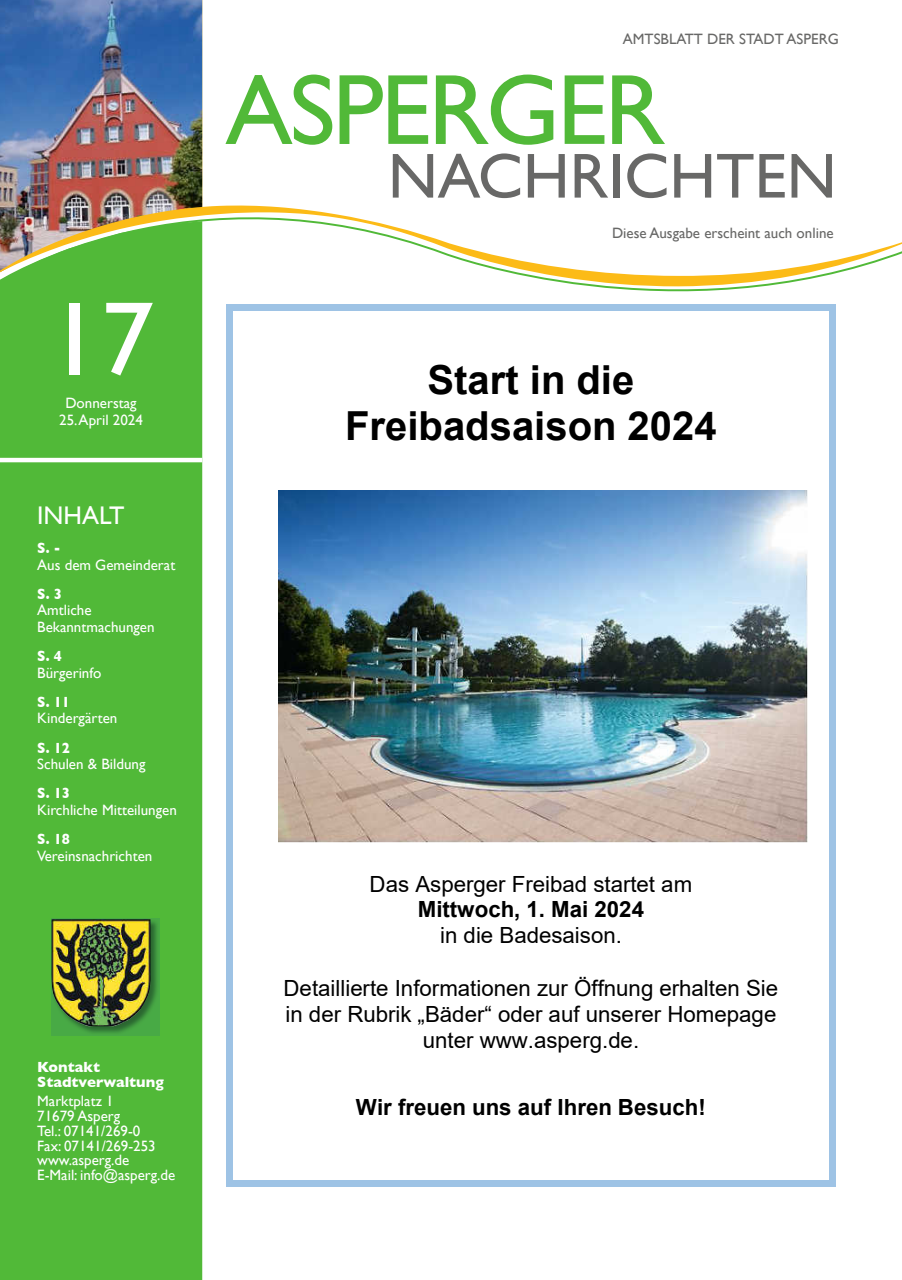
<style>
.page{position:relative;width:902px;height:1280px;background:#fff}
.page>*{position:absolute;margin:0;border:0;box-sizing:border-box;transform-origin:0 0}
.t1{font:105.45px "Gill Sans";color:#fff}
.t2{font:100.5px "Gill Sans";letter-spacing:-.03em;color:#51b938}
.t3{font:63.9px "Gill Sans";color:#686867}
.t4{font:700 40.05px/46px "Arial";color:#000;text-align:center}
.t5{font:25.5px "Gill Sans";color:#fff}
.t6{font:22.2px/25.5px "Arial";color:#000;text-align:center}
.t7{font:700 22.2px "Arial";color:#000}
.t8{font:15px/14.9px "Gill Sans";color:#fff}
.t9{font:15px "Gill Sans";color:#686867}
.t10{font:700 15px "Gill Sans";color:#fff;scale:.91 1}
.t11{font:700 15px/14.9px "Gill Sans";color:#fff}
</style>
<div class="page">
<img style="left:0;top:0;width:202px;height:159px">
<svg style="left:0;top:159px;width:836px;height:179px"></svg>
<svg style="left:0;top:205px;width:901px;height:81px"></svg>
<div style="left:0;top:221px;width:202px;height:1059px;background:#51b938"></div>
<div style="left:67px;top:300px;width:16px;height:78px;border:6px solid #51b938"></div>
<div style="left:100px;top:297px;width:62px;height:86px;background:#51b938"></div>
<img style="left:51px;top:919px;width:108px;height:116px">
<img style="left:51px;top:919px;width:99px;height:107px">
<hr style="left:0;top:458px;width:202px;height:4px;background:#fff">
<img style="left:279px;top:490px;width:528px;height:353px">
<div style="left:227px;top:304px;width:6px;height:7px;background:#9ec3e5"></div>
<div style="left:233px;top:304px;width:595px;height:7px;background:#9ec3e5"></div>
<div style="left:828px;top:304px;width:7px;height:7px;background:#9ec3e5"></div>
<div style="left:227px;top:311px;width:6px;height:869px;background:#9ec3e5"></div>
<div style="left:828px;top:311px;width:7px;height:869px;background:#9ec3e5"></div>
<svg style="left:227px;top:1180px;width:6px;height:6px"></svg>
<div style="left:233px;top:1180px;width:595px;height:6px;background:#9ec3e5"></div>
<div style="left:828px;top:1180px;width:7px;height:6px;background:#9ec3e5"></div>
<h1 class="t1" style="left:48px;top:278px;width:107px">17</h1>
<p class="t8" style="left:65px;top:396px;width:73px">Donnerstag</p>
<p class="t8" style="left:59px;top:412px;width:85px">25. April 2024</p>
<h3 class="t5" style="left:37px;top:500px;width:89px">INHALT</h3>
<p class="t10" style="left:37px;top:539px;width:27px">S. -</p>
<p class="t8" style="left:37px;top:557px;width:140px">Aus dem Gemeinderat</p>
<p class="t10" style="left:37px;top:585px;width:29px">S. 3</p>
<p class="t8" style="left:37px;top:602px;width:119px;line-height:16.5px">Amtliche<br>Bekanntmachungen</p>
<p class="t10" style="left:37px;top:647px;width:29px">S. 4</p>
<p class="t8" style="left:37px;top:665px;width:66px">Bürgerinfo</p>
<p class="t10" style="left:37px;top:693px;width:38px">S. 11</p>
<p class="t8" style="left:37px;top:711px;width:82px">Kindergärten</p>
<p class="t10" style="left:37px;top:739px;width:38px">S. 12</p>
<p class="t8" style="left:37px;top:757px;width:110px">Schulen &amp; Bildung</p>
<p class="t10" style="left:37px;top:785px;width:38px">S. 13</p>
<p class="t8" style="left:37px;top:803px;width:141px">Kirchliche Mitteilungen</p>
<p class="t10" style="left:37px;top:830px;width:38px">S. 18</p>
<p class="t8" style="left:37px;top:848px;width:117px">Vereinsnachrichten</p>
<p class="t11" style="left:37px;top:1059px;width:128px">Kontakt<br>Stadtverwaltung</p>
<p class="t8" style="left:37px;top:1094px;width:140px">Marktplatz 1<br>71679 Asperg<br>Tel.: 07141/269-0<br>Fax: 07141/269-253 www.asperg.de<br>E-Mail: info@asperg.de</p>
<p class="t9" style="left:623px;top:31px;width:217px">AMTSBLATT DER STADT ASPERG</p>
<h2 class="t2" style="left:225px;top:52px;width:441px">ASPERGER</h2>
<h3 class="t3" style="left:388px;top:139px;width:450px">NACHRICHTEN</h3>
<p class="t9" style="left:612px;top:224px;width:223px">Diese Ausgabe erscheint auch online</p>
<h3 class="t4" style="left:345px;top:357px;width:373px">Start in die<br>Freibadsaison 2024</h3>
<h3 class="t6" style="left:369px;top:871px;width:324px">Das Asperger Freibad startet am</h3>
<h3 class="t7" style="left:418px;top:894px;width:228px">Mittwoch, 1. Mai 2024</h3>
<h3 class="t6" style="left:440px;top:922px;width:183px">in die Badesaison.</h3>
<h3 class="t6" style="left:283px;top:976px;width:496px">Detaillierte Informationen zur Öffnung erhalten Sie in der Rubrik „Bäder“ oder auf unserer Homepage unter www.asperg.de.</h3>
<h3 class="t7" style="left:356px;top:1092px;width:351px">Wir freuen uns auf Ihren Besuch!</h3>
</div>
